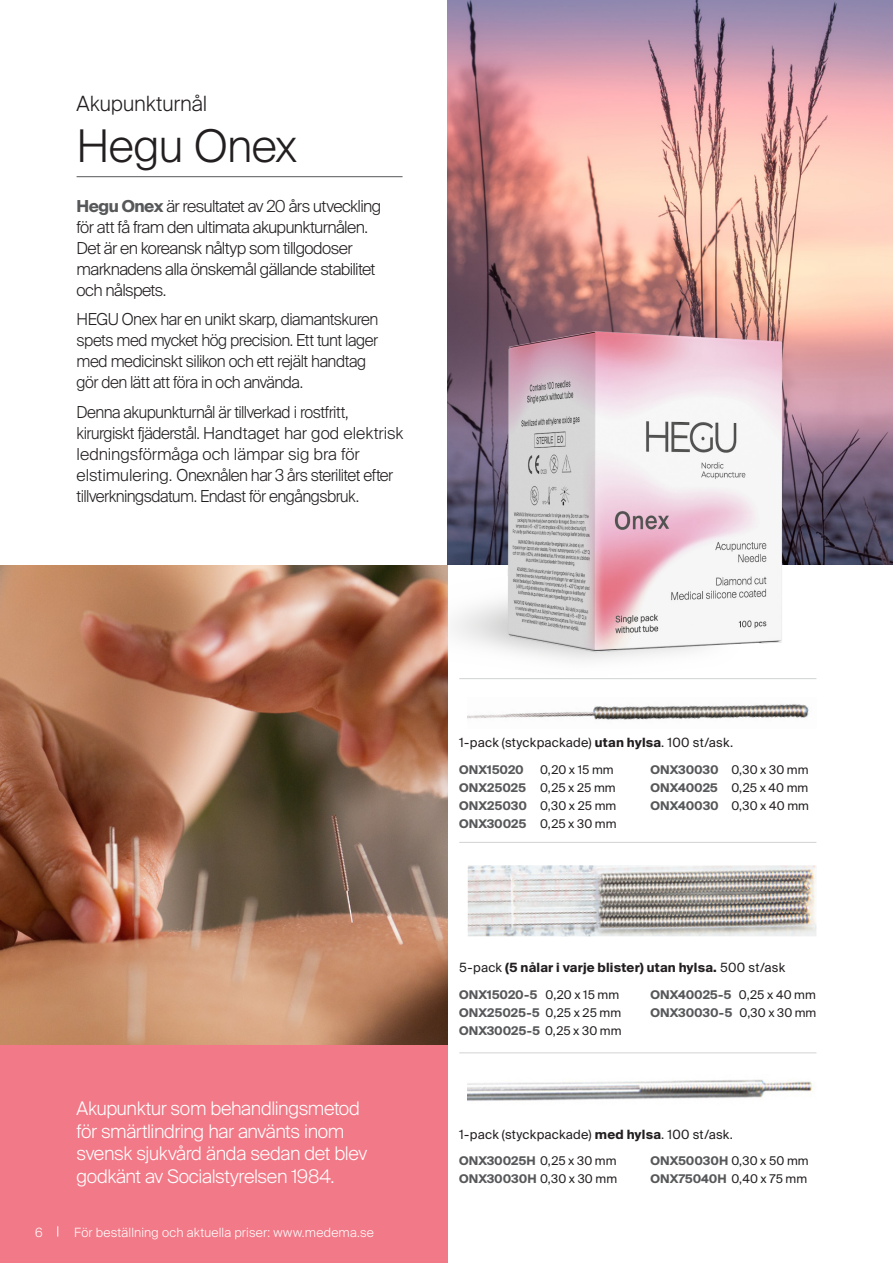
<style>
.page{position:relative;width:893px;height:1263px;background:#fff}
.page>*{position:absolute;margin:0;border:0;box-sizing:border-box;transform-origin:0 0}
.t1{font:300 45px "Suisse Intl";letter-spacing:-.01em;color:#231f20}
.t2{font:300 21px "Suisse Intl";letter-spacing:-.005em;color:#231f20}
.t3{font:300 18.75px/22.5px "Suisse Intl";letter-spacing:-.02em;color:#fff}
.t4{font:300 16.5px/21px "Suisse Intl";letter-spacing:-.03em;color:#231f20;scale:.96 1}
.t5{font:300 16.5px/21px "Suisse Intl";letter-spacing:-.03em;color:#231f20}
.t6{font:12.75px "Suisse Intl";letter-spacing:.015em;color:#231f20}
._2_Produkt-rubrik{font:300 12.75px "Suisse Intl";letter-spacing:.015em;color:#fff}
.t7{font:700 12.75px "Suisse Intl";letter-spacing:.015em;color:#231f20}
.t8{font:700 12px "Suisse Intl";letter-spacing:-.01em;color:#57585a}
.t9{font:12px "Suisse Intl";color:#231f20}
.s1{font-weight:700;color:#57585a}
.s2{font-weight:700}
.s3{font-weight:400}
.s4{font-weight:400;color:#231f20}
</style>
<div class="page">
<hr style="left:459px;top:842px;width:357px;height:1px;background:#d1d2d4">
<hr style="left:459px;top:1052px;width:357px;height:1px;background:#d1d2d4">
<hr style="left:77px;top:176px;width:326px;height:1px;background:#57585a">
<div style="left:0;top:1044px;width:448px;height:219px;background:#f27987"></div>
<img style="left:468px;top:865px;width:348px;height:71px">
<img style="left:468px;top:704px;width:341px;height:16px">
<img style="left:468px;top:1079px;width:344px;height:22px">
<img style="left:448px;top:0;width:445px;height:564px">
<img style="left:447px;top:297px;width:352px;height:364px">
<img style="left:0;top:565px;width:448px;height:479px">
<hr style="left:459px;top:678px;width:357px;height:1px;background:#d1d2d4">
<p class="t2" style="left:77px;top:91px;width:132px">Akupunkturnål</p>
<p class="t1" style="left:77px;top:120px;width:222px">Hegu Onex</p>
<p class="t5" style="left:77px;top:196px;width:306px"><span class="s1">Hegu Onex</span> är resultatet av 20 års utveckling för att få fram den ultimata akupunkturnålen.<br>Det är en koreansk nåltyp som tillgodoser marknadens alla önskemål gällande stabilitet och nålspets.</p>
<p class="t4" style="left:77px;top:309px;width:316px">HEGU Onex har en unikt skarp, diamantskuren spets med mycket hög precision. Ett tunt lager med medicinskt silikon och ett rejält handtag gör den lätt att föra in och använda.</p>
<p class="t4" style="left:77px;top:402px;width:342px">Denna akupunkturnål är tillverkad i rostfritt, kirurgiskt fjäderstål. Handtaget har god elektrisk ledningsförmåga och lämpar sig bra för elstimulering. Onexnålen har 3 års sterilitet efter tillverkningsdatum. Endast för engångsbruk.</p>
<p class="t3" style="left:77px;top:1097px;width:292px">Akupunktur som behandlingsmetod för smärtlindring har använts inom svensk sjukvård ända sedan det blev godkänt av Socialstyrelsen 1984.</p>
<p class="_2_Produkt-rubrik" style="left:35px;top:1225px;width:9px">6</p>
<p class="_2_Produkt-rubrik" style="left:74px;top:1225px;width:301px">För beställning och aktuella priser: www.medema.se</p>
<p class="t6" style="left:459px;top:735px;width:275px">1-pack (styckpackade) <span class="s2">utan hylsa</span>. 100 st/ask.</p>
<p class="t8" style="left:459px;top:763px;width:66px">ONX15020</p>
<p class="t9" style="left:540px;top:763px;width:75px">0,20 x 15 mm</p>
<p class="t9" style="left:459px;top:781px;width:158px"><span class="s1">ONX25025</span> 0,25 x 25 mm</p>
<p class="t9" style="left:459px;top:799px;width:159px"><span class="s1">ONX25030</span> 0,30 x 25 mm</p>
<p class="t9" style="left:459px;top:817px;width:159px"><span class="s1">ONX30025</span> 0,25 x 30 mm</p>
<p class="t9" style="left:651px;top:763px;width:159px"><span class="s1">ONX30030</span> 0,30 x 30 mm</p>
<p class="t9" style="left:651px;top:781px;width:159px"><span class="s1">ONX40025</span> 0,25 x 40 mm</p>
<p class="t9" style="left:651px;top:799px;width:160px"><span class="s1">ONX40030</span> 0,30 x 40 mm</p>
<p class="t7" style="left:459px;top:960px;width:327px"><span class="s3">5-pack</span> (5 nålar i varje blister) utan hylsa. <span class="s3">500 st/ask</span></p>
<p class="t8" style="left:459px;top:988px;width:161px">ONX15020-5 <span class="s4">0,20 x 15 mm</span></p>
<p class="t8" style="left:459px;top:1006px;width:163px">ONX25025-5 <span class="s4">0,25 x 25 mm</span></p>
<p class="t8" style="left:459px;top:1024px;width:164px">ONX30025-5 <span class="s4">0,25 x 30 mm</span></p>
<p class="t8" style="left:651px;top:988px;width:167px">ONX40025-5 <span class="s4">0,25 x 40 mm</span></p>
<p class="t8" style="left:651px;top:1006px;width:167px">ONX30030-5 <span class="s4">0,30 x 30 mm</span></p>
<p class="t6" style="left:459px;top:1127px;width:275px">1-pack (styckpackade) <span class="s2">med hylsa</span>. 100 st/ask.</p>
<p class="t8" style="left:459px;top:1154px;width:159px">ONX30025H <span class="s4">0,25 x 30 mm</span></p>
<p class="t8" style="left:459px;top:1172px;width:159px">ONX30030H <span class="s4">0,30 x 30 mm</span></p>
<p class="t8" style="left:651px;top:1154px;width:160px">ONX50030H <span class="s4">0,30 x 50 mm</span></p>
<p class="t8" style="left:651px;top:1172px;width:158px">ONX75040H <span class="s4">0,40 x 75 mm</span></p>
</div>
